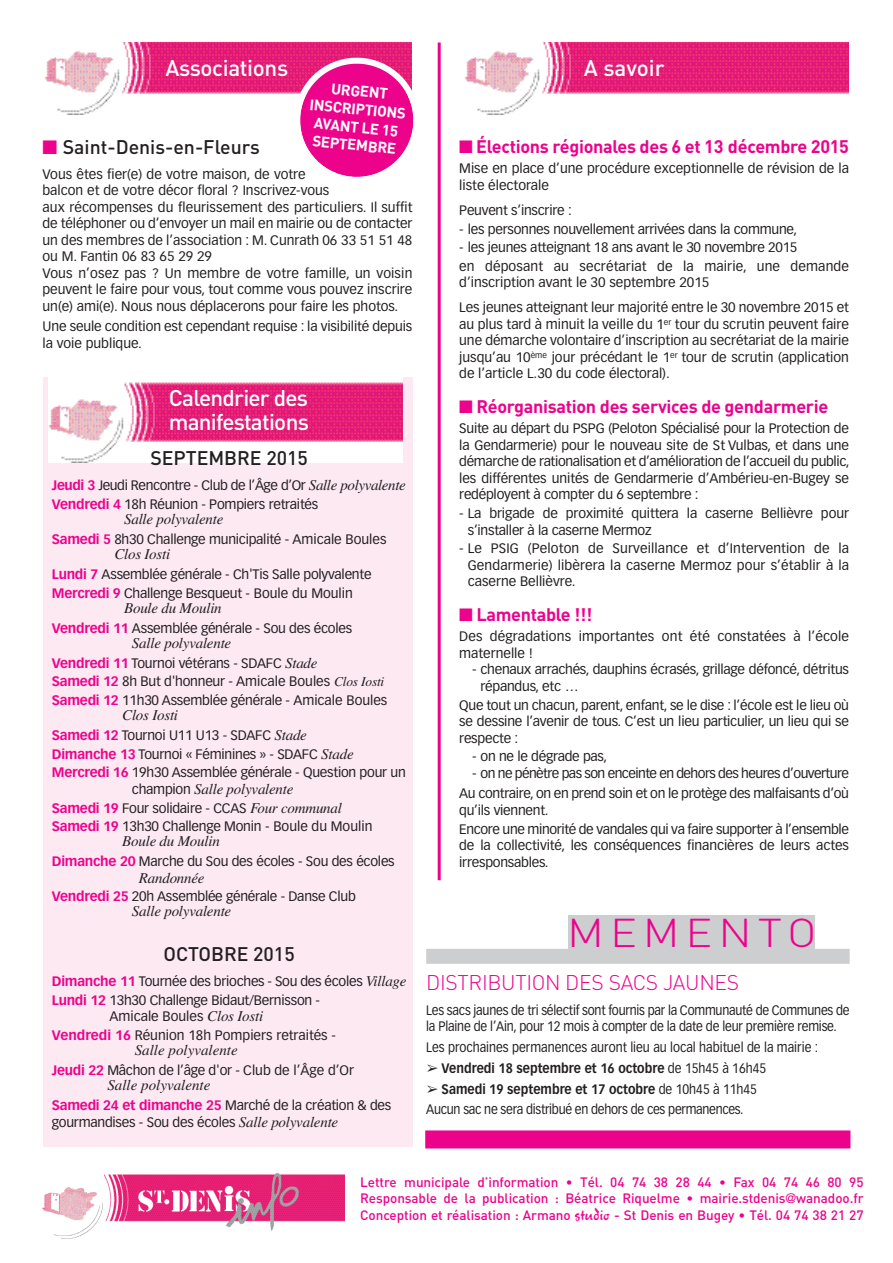
<style>
.page{position:relative;width:893px;height:1263px;background:#fff}
.page>*{position:absolute;margin:0;border:0;box-sizing:border-box;transform-origin:0 0}
.t1{font:300 39.75px "DIN";letter-spacing:.13em;color:#ed028c;scale:1.14 1}
.t2{font:500 22.5px/24px "DIN";letter-spacing:-.03em;color:#fff}
.t3{font:300 21px "DIN";letter-spacing:-.015em;color:#ed028c}
.t4{font:500 19.5px "DIN";color:#231f20}
.t5{font:700 18px "DIN";letter-spacing:-.015em;color:#ed028c}
.t6{font:italic 15px "Times LT Std";letter-spacing:-.015em;color:#231f20}
.t7{font:700 15px/18px "DIN";color:#fff;text-align:center}
.t8{font:13.5px/16.5px "Vectora LT Std";letter-spacing:-.015em;color:#231f20}
.t9{font:13.5px/16.5px "Vectora LT Std";letter-spacing:-.015em;color:#231f20;scale:.9 1}
.t10{font:500 13.5px/16.5px "DIN";letter-spacing:-.005em;color:#ed028c;text-align:justify}
.t11{font:13.5px/20.7px "Vectora LT Std";letter-spacing:-.035em;color:#231f20;text-align:right}
.t12{font:13.5px/16.5px "Vectora LT Std";letter-spacing:.01em;color:#231f20}
.t13{font:700 13.5px "Vectora LT Std";color:#231f20;scale:.9 1}
.s1{color:#ed028c}
.s2{font-weight:700;color:#ed028c}
.s3{font-family:"Times LT Std";font-style:italic;font-size:15px}
.s4{font-family:"Times LT Std";font-style:italic}
.s5{font-family:"Vectora LT Std";font-style:normal;font-size:13.5px}
.s6{font-family:"MS Gothic";font-weight:400}
.s7{font-weight:400}
.s8{font-family:"MS Gothic"}
.s9{font-weight:700}
.s10{font-family:"Vectora LT Std";font-weight:400}
.s11{font-family:"Verona Script";font-weight:400;font-size:19.5px}
</style>
<div class="page">
<div style="left:43px;top:377px;width:369px;height:770px;background:#fce9f1"></div>
<img style="left:465px;top:43px;width:384px;height:72px">
<img style="left:43px;top:1173px;width:301px;height:65px">
<img style="left:49px;top:377px;width:353px;height:85px">
<img style="left:44px;top:43px;width:368px;height:72px">
<div style="left:425px;top:1130px;width:425px;height:18px;background:#ed028c"></div>
<hr style="left:438px;top:43px;width:3px;height:837px;background:#ed028c">
<div style="left:426px;top:949px;width:424px;height:15px;background:#cdced0"></div>
<svg style="left:291px;top:55px;width:123px;height:122px"></svg>
<div style="left:568px;top:915px;width:247px;height:36px;background:#cdced0"></div>
<h2 class="t2" style="left:165px;top:56px;width:124px">Associations</h2>
<h2 class="t2" style="left:584px;top:56px;width:82px">A savoir</h2>
<p class="t7" style="left:313px;top:77px;width:98px;rotate:6deg">URGENT<br>INSCRIPTIONS<br>AVANT LE 15<br>SEPTEMBRE</p>
<h3 class="t4" style="left:43px;top:135px;width:219px"><span class="s1">■</span> Saint-Denis-en-Fleurs</h3>
<p class="t8" style="left:43px;top:166px;width:371px">Vous êtes fier(e) de votre maison, de votre<br>balcon et de votre décor floral ? Inscrivez-vous<br>aux récompenses du fleurissement des particuliers. Il suffit de téléphoner ou d’envoyer un mail en mairie ou de contacter un des membres de l’association : M. Cunrath 06 33 51 51 48 ou M. Fantin 06 83 65 29 29<br>Vous n’osez pas ? Un membre de votre famille, un voisin peuvent le faire pour vous, tout comme vous pouvez inscrire un(e) ami(e). Nous nous déplacerons pour faire les photos.</p>
<p class="t8" style="left:43px;top:319px;width:371px">Une seule condition est cependant requise : la visibilité depuis la voie publique.</p>
<h2 class="t2" style="left:169px;top:386px;width:142px">Calendrier des manifestations</h2>
<h3 class="t4" style="left:150px;top:447px;width:159px">SEPTEMBRE 2015</h3>
<p class="t8" style="left:52px;top:477px;width:355px;line-height:18.6px"><span class="s2">Jeudi 3</span> Jeudi Rencontre - Club de l’Âge d’Or <span class="s3">Salle polyvalente<br></span><span class="s2">Vendredi 4</span> 18h Réunion - Pompiers retraités</p>
<p class="t6" style="left:124px;top:513px;width:101px">Salle polyvalente</p>
<p class="t8" style="left:52px;top:531px;width:336px"><span class="s2">Samedi 5</span> 8h30 Challenge municipalité - Amicale Boules</p>
<p class="t6" style="left:114px;top:549px;width:57px">Clos Iosti</p>
<p class="t8" style="left:52px;top:566px;width:321px;line-height:18.6px"><span class="s2">Lundi 7</span> Assemblée générale - Ch'Tis Salle polyvalente<br><span class="s2">Mercredi 9</span> Challenge Besqueut - Boule du Moulin</p>
<p class="t6" style="left:124px;top:602px;width:99px">Boule du Moulin</p>
<p class="t8" style="left:52px;top:620px;width:302px"><span class="s2">Vendredi 11</span> Assemblée générale - Sou des écoles</p>
<p class="t6" style="left:132px;top:637px;width:101px">Salle polyvalente</p>
<p class="t8" style="left:52px;top:654px;width:337px;line-height:18.6px"><span class="s2">Vendredi 11</span> Tournoi vétérans - SDAFC <span class="s3">Stade<br></span><span class="s2">Samedi 12</span> 8h But d'honneur - Amicale Boules <span class="s4">Clos Iosti<br></span><span class="s2">Samedi 12</span> 11h30 Assemblée générale - Amicale Boules</p>
<p class="t6" style="left:122px;top:710px;width:57px">Clos Iosti</p>
<p class="t8" style="left:52px;top:727px;width:355px;line-height:18.6px"><span class="s2">Samedi 12</span> Tournoi U11 U13 - SDAFC <span class="s3">Stade<br></span><span class="s2">Dimanche 13</span> Tournoi « Féminines » - SDAFC <span class="s3">Stade<br></span><span class="s2">Mercredi 16</span> 19h30 Assemblée générale - Question pour un</p>
<p class="t6" style="left:132px;top:784px;width:163px"><span class="s5">champion</span> Salle polyvalente</p>
<p class="t8" style="left:52px;top:799px;width:322px;line-height:18.6px"><span class="s2">Samedi 19</span> Four solidaire - CCAS <span class="s3">Four communal<br></span><span class="s2">Samedi 19</span> 13h30 Challenge Monin - Boule du Moulin</p>
<p class="t6" style="left:122px;top:836px;width:99px">Boule du Moulin</p>
<p class="t8" style="left:52px;top:854px;width:344px"><span class="s2">Dimanche 20</span> Marche du Sou des écoles - Sou des écoles</p>
<p class="t6" style="left:139px;top:873px;width:67px">Randonnée</p>
<p class="t8" style="left:52px;top:889px;width:305px"><span class="s2">Vendredi 25</span> 20h Assemblée générale - Danse Club</p>
<p class="t6" style="left:132px;top:906px;width:101px">Salle polyvalente</p>
<h3 class="t4" style="left:164px;top:943px;width:133px">OCTOBRE 2015</h3>
<p class="t8" style="left:52px;top:973px;width:356px;line-height:18.6px"><span class="s2">Dimanche 11</span> Tournée des brioches - Sou des écoles <span class="s3">Village<br></span><span class="s2">Lundi 12</span> 13h30 Challenge Bidaut/Bernisson -</p>
<p class="t8" style="left:52px;top:1008px;width:286px;line-height:18.6px;text-indent:58px">Amicale Boules <span class="s3">Clos Iosti<br></span><span class="s2">Vendredi 16</span> Réunion 18h Pompiers retraités -</p>
<p class="t6" style="left:135px;top:1045px;width:104px">Salle polyvalente</p>
<p class="t8" style="left:52px;top:1063px;width:304px"><span class="s2">Jeudi 22</span> Mâchon de l’âge d'or - Club de l’Âge d’Or</p>
<p class="t6" style="left:107px;top:1080px;width:104px">Salle polyvalente</p>
<p class="t8" style="left:52px;top:1098px;width:341px"><span class="s2">Samedi 24 et dimanche 25</span> Marché de la création &amp; des gourmandises - Sou des écoles <span class="s3">Salle polyvalente</span></p>
<h3 class="t5" style="left:459px;top:136px;width:391px">■ Élections régionales des 6 et 13 décembre 2015</h3>
<p class="t8" style="left:459px;top:161px;width:391px">Mise en place d’une procédure exceptionnelle de révision de la liste électorale</p>
<p class="t8" style="left:459px;top:203px;width:114px">Peuvent s’inscrire :</p>
<p class="t8" style="left:459px;top:221px;width:339px">- les personnes nouvellement arrivées dans la commune,</p>
<p class="t8" style="left:459px;top:239px;width:391px;line-height:18.6px">- les jeunes atteignant 18 ans avant le 30 novembre 2015<br>en déposant au secrétariat de la mairie, une demande</p>
<p class="t8" style="left:459px;top:271px;width:391px;line-height:25px">d’inscription avant le 30 septembre 2015<br>Les jeunes atteignant leur majorité entre le 30 novembre 2015 et</p>
<p class="t8" style="left:459px;top:317px;width:391px;text-align:justify">au plus tard à minuit la veille du 1<sup>er</sup> tour du scrutin peuvent faire une démarche volontaire d’inscription au secrétariat de la mairie jusqu’au 10<sup>ème</sup> jour précédant le 1<sup>er</sup> tour de scrutin (application de l’article L.30 du code électoral).</p>
<h3 class="t5" style="left:459px;top:396px;width:371px">■ Réorganisation des services de gendarmerie</h3>
<p class="t8" style="left:459px;top:421px;width:392px;text-align:justify">Suite au départ du PSPG (Peloton Spécialisé pour la Protection de la Gendarmerie) pour le nouveau site de St Vulbas, et dans une démarche de rationalisation et d’amélioration de l’accueil du public, les différentes unités de Gendarmerie d’Ambérieu-en-Bugey se redéployent à compter du 6 septembre :</p>
<p class="t8" style="left:468px;top:506px;width:383px;text-indent:-9px">- La brigade de proximité quittera la caserne Bellièvre pour s’installer à la caserne Mermoz</p>
<p class="t8" style="left:468px;top:541px;width:383px;text-align:justify;text-indent:-9px">- Le PSIG (Peloton de Surveillance et d’Intervention de la Gendarmerie) libèrera la caserne Mermoz pour s’établir à la caserne Bellièvre.</p>
<h3 class="t5" style="left:459px;top:604px;width:135px">■ Lamentable !!!</h3>
<p class="t12" style="left:459px;top:629px;width:391px">Des dégradations importantes ont été constatées à l’école maternelle !</p>
<p class="t8" style="left:480px;top:662px;width:370px;text-indent:-9px">- chenaux arrachés, dauphins écrasés, grillage défoncé, détritus répandus, etc …</p>
<p class="t8" style="left:459px;top:697px;width:391px;text-align:justify">Que tout un chacun, parent, enfant, se le dise : l’école est le lieu où se dessine l’avenir de tous. C’est un lieu particulier, un lieu qui se respecte :</p>
<p class="t8" style="left:472px;top:749px;width:137px">- on ne le dégrade pas,</p>
<p class="t11" style="left:459px;top:763px;width:391px">- on ne pénètre pas son enceinte en dehors des heures d’ouverture<br>Au contraire, on en prend soin et on le protège des malfaisants d’où</p>
<p class="t8" style="left:459px;top:802px;width:391px;line-height:18.6px">qu’ils viennent.<br>Encore une minorité de vandales qui va faire supporter à l’ensemble</p>
<p class="t8" style="left:459px;top:838px;width:391px">de la collectivité, les conséquences financières de leurs actes irresponsables.</p>
<h1 class="t1" style="left:567px;top:909px;width:220px">MEMENTO</h1>
<h3 class="t3" style="left:426px;top:970px;width:314px">DISTRIBUTION DES SACS JAUNES</h3>
<p class="t9" style="left:426px;top:1003px;width:472px">Les sacs jaunes de tri sélectif sont fournis par la Communauté de Communes de la Plaine de l’Ain, pour 12 mois à compter de la date de leur première remise.</p>
<p class="t9" style="left:426px;top:1040px;width:437px">Les prochaines permanences auront lieu au local habituel de la mairie :</p>
<p class="t13" style="left:426px;top:1062px;width:379px"><span class="s6">➢</span> Vendredi 18 septembre et 16 octobre <span class="s7">de 15h45 à 16h45</span></p>
<p class="t9" style="left:426px;top:1079px;width:369px;line-height:20.7px"><span class="s8">➢</span> <span class="s9">Samedi 19 septembre et 17 octobre</span> de 10h45 à 11h45<br>Aucun sac ne sera distribué en dehors de ces permanences.</p>
<p class="t10" style="left:360px;top:1174px;width:505px">Lettre municipale d’information • Tél. 04 74 38 28 44 • Fax 04 74 46 80 95<br>Responsable de la publication : Béatrice Riquelme • mairie.stdenis<span class="s10">@</span>wanadoo.fr Conception et réalisation : Armano <span class="s11">studio</span> - St Denis en Bugey • Tél. 04 74 38 21 27</p>
</div>
